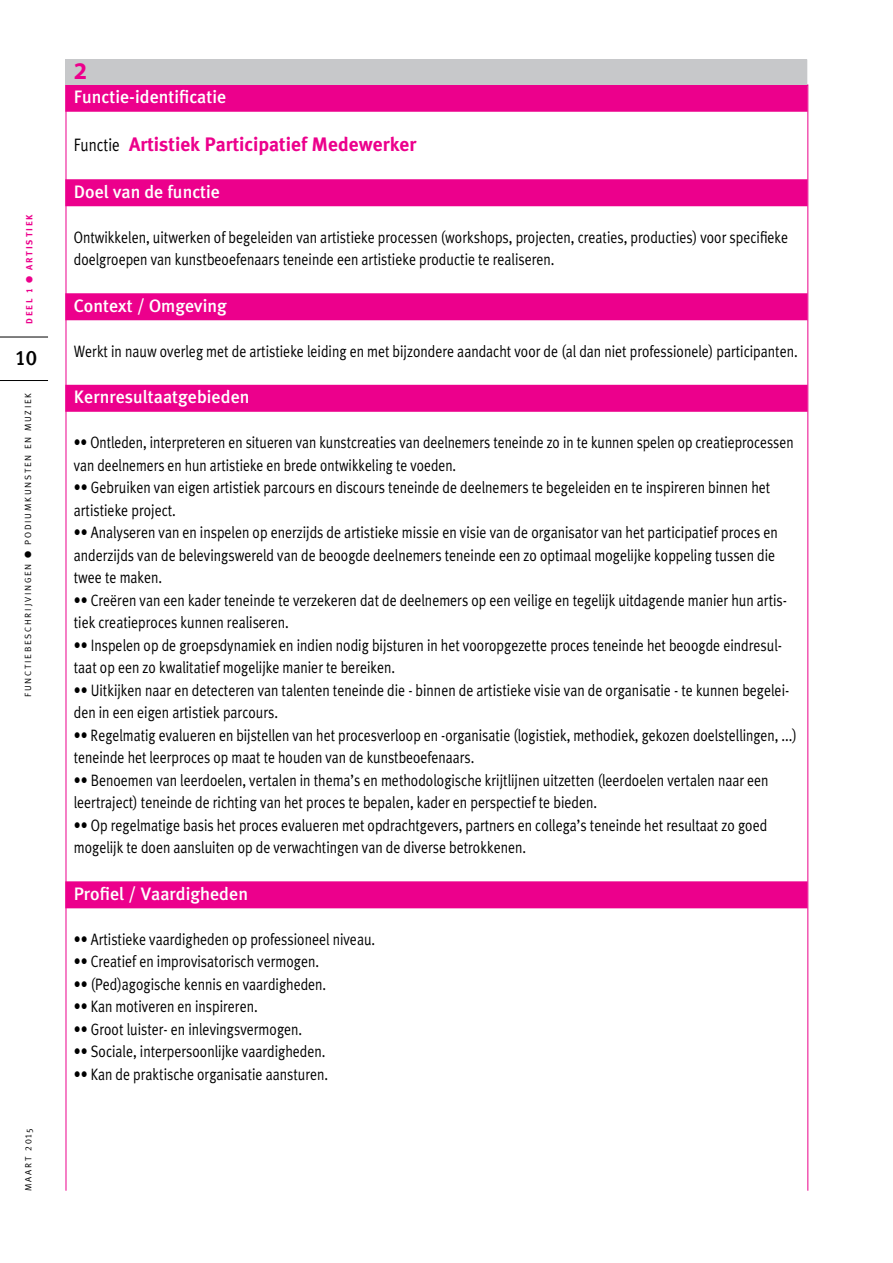
<style>
.page{position:relative;width:893px;height:1263px;background:#fff}
.page>*{position:absolute;margin:0;border:0;box-sizing:border-box;transform-origin:0 0}
.t1{font:700 24px "Myriad Pro";color:#ec008c}
.t2{font:500 21px "Carphone";color:#000}
.t3{font:700 19.5px "Carphone";color:#ec008c}
.t4{font:500 18px "Carphone";color:#fff}
.t5{font:condensed 16.5px/22.5px "Carphone";color:#000;scale:1.2 1}
.t6{font:condensed 16.5px/22.5px "Carphone";color:#000;scale:1.19 1}
.t7{font:condensed 16.5px/22.5px "Carphone";color:#000;scale:1.18 1}
.t8{font:9px "Carphone";letter-spacing:.2em;color:#000}
.t9{font:700 9px "Carphone";letter-spacing:.2em;color:#ec008c}
.s1{font-weight:400;font-stretch:condensed;font-size:18px;color:#000}
</style>
<div class="page">
<hr style="left:0;top:337px;width:48px;height:1px;background:#000">
<hr style="left:0;top:380px;width:48px;height:1px;background:#000">
<div style="left:65px;top:85px;width:742px;height:27px;background:#ec008c"></div>
<div style="left:65px;top:179px;width:742px;height:27px;background:#ec008c"></div>
<div style="left:65px;top:293px;width:742px;height:27px;background:#ec008c"></div>
<div style="left:65px;top:385px;width:742px;height:27px;background:#ec008c"></div>
<div style="left:65px;top:881px;width:742px;height:27px;background:#ec008c"></div>
<div style="left:65px;top:59px;width:742px;height:26px;background:#c7c8ca"></div>
<p class="t9" style="left:24px;top:324px;width:111px;rotate:-90deg">DEEL 1 ● ARTISTIEK</p>
<p class="t2" style="left:15px;top:346px;width:23px">10</p>
<p class="t8" style="left:23px;top:697px;width:305px;rotate:-90deg">FUNCTIEBESCHRIJVINGEN ● PODIUMKUNSTEN EN MUZIEK</p>
<p class="t8" style="left:23px;top:1191px;width:65px;rotate:-90deg">MAART 2015</p>
<h1 class="t1" style="left:74px;top:56px;width:15px">2</h1>
<p class="t4" style="left:74px;top:87px;width:154px">Functie-identificatie</p>
<p class="t3" style="left:74px;top:133px;width:344px"><span class="s1">Functie</span> Artistiek Participatief Medewerker</p>
<p class="t4" style="left:74px;top:181px;width:148px">Doel van de functie</p>
<p class="t5" style="left:74px;top:226px;width:597px">Ontwikkelen, uitwerken of begeleiden van artistieke processen (workshops, projecten, creaties, producties) voor specifieke doelgroepen van kunstbeoefenaars teneinde een artistieke productie te realiseren.</p>
<p class="t4" style="left:74px;top:295px;width:154px">Context / Omgeving</p>
<p class="t5" style="left:74px;top:340px;width:605px">Werkt in nauw overleg met de artistieke leiding en met bijzondere aandacht voor de (al dan niet professionele) participanten.</p>
<p class="t4" style="left:74px;top:387px;width:177px">Kernresultaatgebieden</p>
<p class="t7" style="left:74px;top:431px;width:611px">•• Ontleden, interpreteren en situeren van kunstcreaties van deelnemers teneinde zo in te kunnen spelen op creatieprocessen van deelnemers en hun artistieke en brede ontwikkeling te voeden.</p>
<p class="t5" style="left:74px;top:476px;width:582px">•• Gebruiken van eigen artistiek parcours en discours teneinde de deelnemers te begeleiden en te inspireren binnen het artistieke project.</p>
<p class="t5" style="left:74px;top:521px;width:588px">•• Analyseren van en inspelen op enerzijds de artistieke missie en visie van de organisator van het participatief proces en anderzijds van de belevingswereld van de beoogde deelnemers teneinde een zo optimaal mogelijke koppeling tussen die twee te maken.</p>
<p class="t5" style="left:74px;top:589px;width:596px">•• Creëren van een kader teneinde te verzekeren dat de deelnemers op een veilige en tegelijk uitdagende manier hun artis&shy;tiek creatieproces kunnen realiseren.</p>
<p class="t5" style="left:74px;top:634px;width:592px">•• Inspelen op de groepsdynamiek en indien nodig bijsturen in het vooropgezette proces teneinde het beoogde eindresul&shy;taat op een zo kwalitatief mogelijke manier te bereiken.</p>
<p class="t5" style="left:74px;top:679px;width:598px">•• Uitkijken naar en detecteren van talenten teneinde die - binnen de artistieke visie van de organisatie - te kunnen begelei&shy;den in een eigen artistiek parcours.</p>
<p class="t6" style="left:74px;top:724px;width:609px">•• Regelmatig evalueren en bijstellen van het procesverloop en -organisatie (logistiek, methodiek, gekozen doelstellingen, ...) teneinde het leerproces op maat te houden van de kunstbeoefenaars.</p>
<p class="t5" style="left:74px;top:769px;width:580px">•• Benoemen van leerdoelen, vertalen in thema’s en methodologische krijtlijnen uitzetten (leerdoelen vertalen naar een leertraject) teneinde de richting van het proces te bepalen, kader en perspectief te bieden.</p>
<p class="t5" style="left:74px;top:814px;width:579px">•• Op regelmatige basis het proces evalueren met opdrachtgevers, partners en collega’s teneinde het resultaat zo goed mogelijk te doen aansluiten op de verwachtingen van de diverse betrokkenen.</p>
<p class="t4" style="left:74px;top:883px;width:176px">Profiel / Vaardigheden</p>
<p class="t5" style="left:74px;top:928px;width:253px">•• Artistieke vaardigheden op professioneel niveau.</p>
<p class="t5" style="left:74px;top:950px;width:206px">•• Creatief en improvisatorisch vermogen.</p>
<p class="t5" style="left:74px;top:973px;width:212px">•• (Ped)agogische kennis en vaardigheden.</p>
<p class="t5" style="left:74px;top:995px;width:155px">•• Kan motiveren en inspireren.</p>
<p class="t5" style="left:74px;top:1018px;width:192px">•• Groot luister- en inlevingsvermogen.</p>
<p class="t5" style="left:74px;top:1040px;width:211px">•• Sociale, interpersoonlijke vaardigheden.</p>
<p class="t5" style="left:74px;top:1063px;width:213px">•• Kan de praktische organisatie aansturen.</p>
</div>
